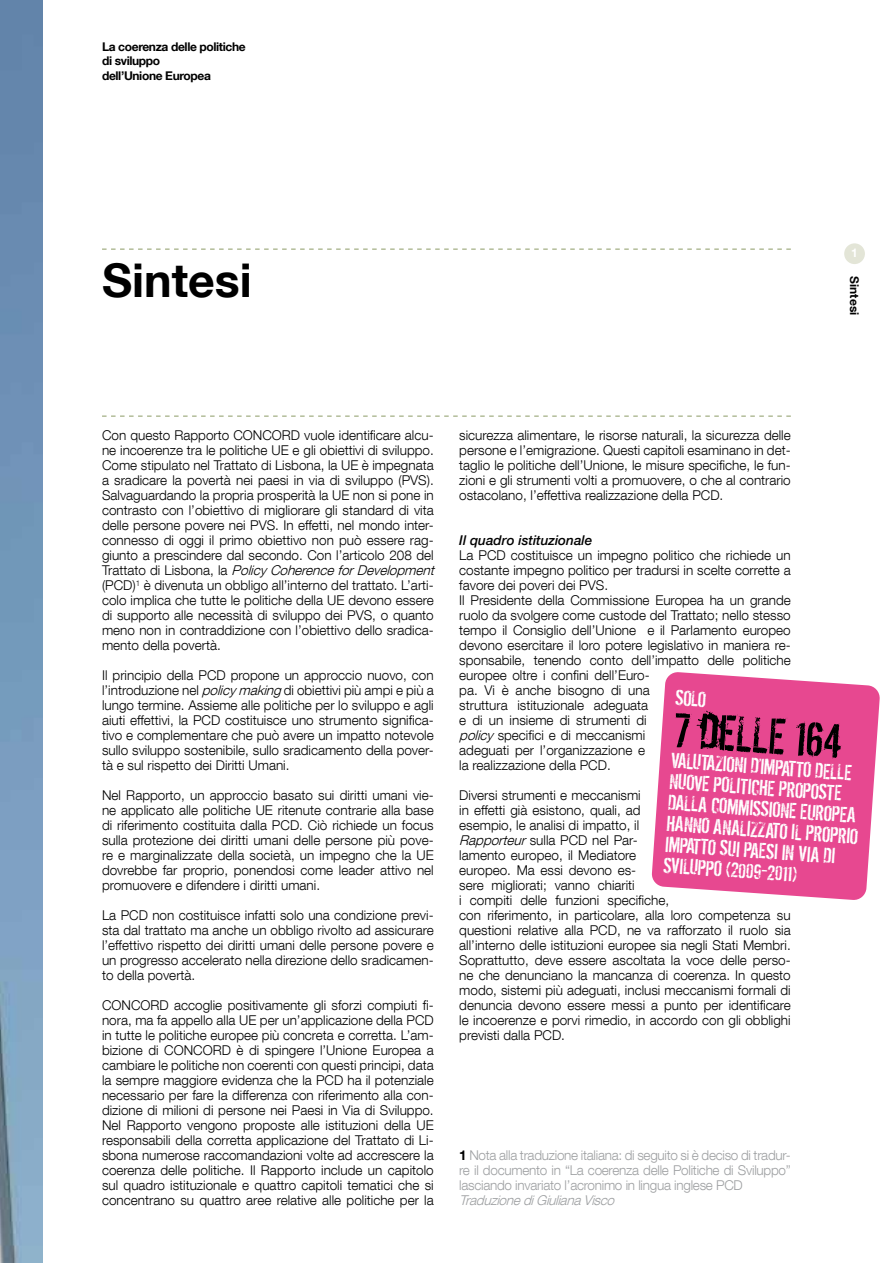
<style>
.page{position:relative;width:893px;height:1263px;background:#fff}
.page>*{position:absolute;margin:0;border:0;box-sizing:border-box;transform-origin:0 0}
.t1{font:55.5px "Dirty Ego";color:#000}
.t2{font:700 46.5px "Helvetica Neue LT Com";color:#000}
.t3{font:24px/21px "Dirty Ego";color:#fff}
.t4{font:300 13.5px/15px "Helvetica Neue LT Com";color:#000;text-align:justify}
.t5{font:300 13.5px/15px "Helvetica Neue LT Com";letter-spacing:-.02em;color:#9ea0a2;text-align:justify}
.t6{font:italic 300 13.5px "Helvetica Neue LT Com";color:#9ea0a2}
.t7{font:italic 500 13.5px "Helvetica Neue LT Com";color:#000}
.t8{font:700 12px/14.4px "Helvetica Neue LT Com";letter-spacing:-.03em;color:#000}
.t9{font:700 12px "Helvetica Neue LT Com";color:#000}
.t10{font:700 12px "Helvetica Neue LT Com";color:#fff}
.s1{font-style:italic}
.s2{font-weight:700;color:#000}
</style>
<div class="page">
<img style="left:0;top:0;width:43px;height:1263px">
<svg style="left:651px;top:672px;width:229px;height:228px;fill:#e74890"></svg>
<div style="left:844px;top:243px;width:21px;height:21px;background:#e3e5d7;border-radius:50%"></div>
<svg style="left:102px;top:248px;width:689px;height:2px"></svg>
<svg style="left:102px;top:415px;width:689px;height:2px"></svg>
<p class="t8" style="left:102px;top:39px;width:145px">La coerenza delle politiche di sviluppo<br>dell’Unione Europea</p>
<h2 class="t2" style="left:102px;top:251px;width:151px">Sintesi</h2>
<p class="t10" style="left:851px;top:245px;width:8px">1</p>
<p class="t9" style="left:862px;top:276px;width:40px;rotate:90deg">Sintesi</p>
<p class="t4" style="left:102px;top:428px;width:337px;text-align:left">Con questo Rapporto CONCORD vuole identificare alcu&shy;ne incoerenze tra le politiche UE e gli obiettivi di sviluppo.<br>Come stipulato nel Trattato di Lisbona, la UE è impegnata a sradicare la povertà nei paesi in via di sviluppo (PVS).<br>Salvaguardando la propria prosperità la UE non si pone in contrasto con l’obiettivo di migliorare gli standard di vita delle persone povere nei PVS. In effetti, nel mondo inter&shy;connesso di oggi il primo obiettivo non può essere rag&shy;giunto a prescindere dal secondo. Con l’articolo 208 del Tr a t t a t o d i L i s b o n a , l a <span class="s1">Policy CoherenceforDevelopment </span>(PCD)<sup>1</sup> è divenuta un obbligo all’interno del trattato. L’arti&shy;colo implica che tutte le politiche della UE devono essere di supporto alle necessità di sviluppo dei PVS, o quanto meno non in contraddizione con l’obiettivo dello sradica&shy;mento della povertà.</p>
<p class="t4" style="left:102px;top:668px;width:333px">Il principio della PCD propone un approccio nuovo, con l’introduzione nel <span class="s1">policy making</span>di obiettivi più ampi e più a lungo termine. Assieme alle politiche per lo sviluppo e agli aiuti effettivi, la PCD costituisce uno strumento significa&shy;tivo e complementare che può avere un impatto notevole sullo sviluppo sostenibile, sullo sradicamento della pover&shy;tà e sul rispetto dei Diritti Umani.</p>
<p class="t4" style="left:102px;top:788px;width:333px">Nel Rapporto, un approccio basato sui diritti umani vie&shy;ne applicato alle politiche UE ritenute contrarie alla base di riferimento costituita dalla PCD. Ciò richiede un focus sulla protezione dei diritti umani delle persone più pove&shy;re e marginalizzate della società, un impegno che la UE dovrebbe far proprio, ponendosi come leader attivo nel promuovere e difendere i diritti umani.</p>
<p class="t4" style="left:102px;top:908px;width:333px">La PCD non costituisce infatti solo una condizione previ&shy;sta dal trattato ma anche un obbligo rivolto ad assicurare l’effettivo rispetto dei diritti umani delle persone povere e un progresso accelerato nella direzione dello sradicamen&shy;to della povertà.</p>
<p class="t4" style="left:102px;top:998px;width:333px">CONCORD accoglie positivamente gli sforzi compiuti fi&shy;nora, ma fa appello alla UE per un’applicazione della PCD in tutte le politiche europee più concreta e corretta. L’am&shy;bizione di CONCORD è di spingere l’Unione Europea a cambiare le politiche non coerenti con questi principi, data la sempre maggiore evidenza che la PCD ha il potenziale necessario per fare la differenza con riferimento alla con&shy;dizione di milioni di persone nei Paesi in Via di Sviluppo.<br>Nel Rapporto vengono proposte alle istituzioni della UE responsabili della corretta applicazione del Trattato di Li&shy;sbona numerose raccomandazioni volte ad accrescere la coerenza delle politiche. Il Rapporto include un capitolo sul quadro istituzionale e quattro capitoli tematici che si concentrano su quattro aree relative alle politiche per la</p>
<p class="t4" style="left:459px;top:428px;width:333px">sicurezza alimentare, le risorse naturali, la sicurezza delle persone e l’emigrazione. Questi capitoli esaminano in det&shy;taglio le politiche dell’Unione, le misure specifiche, le fun&shy;zioni e gli strumenti volti a promuovere, o che al contrario ostacolano, l’effettiva realizzazione della PCD.</p>
<p class="t7" style="left:459px;top:532px;width:135px">Il quadro istituzionale</p>
<p class="t4" style="left:459px;top:548px;width:333px;text-align:left">La PCD costituisce un impegno politico che richiede un costante impegno politico per tradursi in scelte corrette a favore dei poveri dei PVS.<br>Il Presidente della Commissione Europea ha un grande ruolo da svolgere come custode del Trattato; nello stesso tempo il Consiglio dell’Unione e il Parlamento europeo devono esercitare il loro potere legislativo in maniera re&shy;sponsabile, tenendo conto dell’impatto delle politiche europee oltre i confini dell’Euro-<br>pa. Vi è anche bisogno di una<br>struttura istituzionale adeguata<br>e di un insieme di strumenti di<br><span class="s1">policy</span> specifici e di meccanismi<br>adeguati per l’organizzazione e<br>la realizzazione della PCD.</p>
<p class="t4" style="left:459px;top:788px;width:333px;text-align:left">Diversi strumenti e meccanismi<br>in effetti già esistono, quali, ad<br>esempio, le analisi di impatto, il<br><span class="s1">Rapporteur</span>sulla PCD nel Par-<br>lamento europeo, il Mediatore<br>europeo. Ma essi devono es-<br>sere migliorati; vanno chiariti<br>i compiti delle funzioni specifiche,<br>con riferimento, in particolare, alla loro competenza su questioni relative alla PCD, ne va rafforzato il ruolo sia all’interno delle istituzioni europee sia negli Stati Membri.<br>Soprattutto, deve essere ascoltata la voce delle perso&shy;ne che denunciano la mancanza di coerenza. In questo modo, sistemi più adeguati, inclusi meccanismi formali di denuncia devono essere messi a punto per identificare le incoerenze e porvi rimedio, in accordo con gli obblighi previsti dalla PCD.</p>
<h3 class="t3" style="left:676px;top:686px;width:32px;rotate:4deg">SOLO</h3>
<h1 class="t1" style="left:675px;top:700px;width:171px;rotate:4deg">7 deLLE 164</h1>
<h3 class="t3" style="left:672px;top:749px;width:193px;rotate:4deg">VALUTAZIONI D’IMPATTO DELLE<br>NUOVE POLITICHE PROPOSTE<br>DALLA COMMISSIONE EUROPEA<br>HANNO ANALIZZATO IL PROPRIO<br>IMPATTO SUI PAESI IN VIA DI<br>SVILUPPO (2009-2011)</h3>
<p class="t5" style="left:459px;top:1148px;width:333px"><span class="s2">1</span> Nota alla traduzione italiana: di seguito si è deciso di tradur&shy;re il documento in “La coerenza delle Politiche di Sviluppo” lasciando invariato l’acronimo in lingua inglese PCD</p>
<p class="t6" style="left:459px;top:1192px;width:161px">TraduzionediGiulianaVisco</p>
</div>
